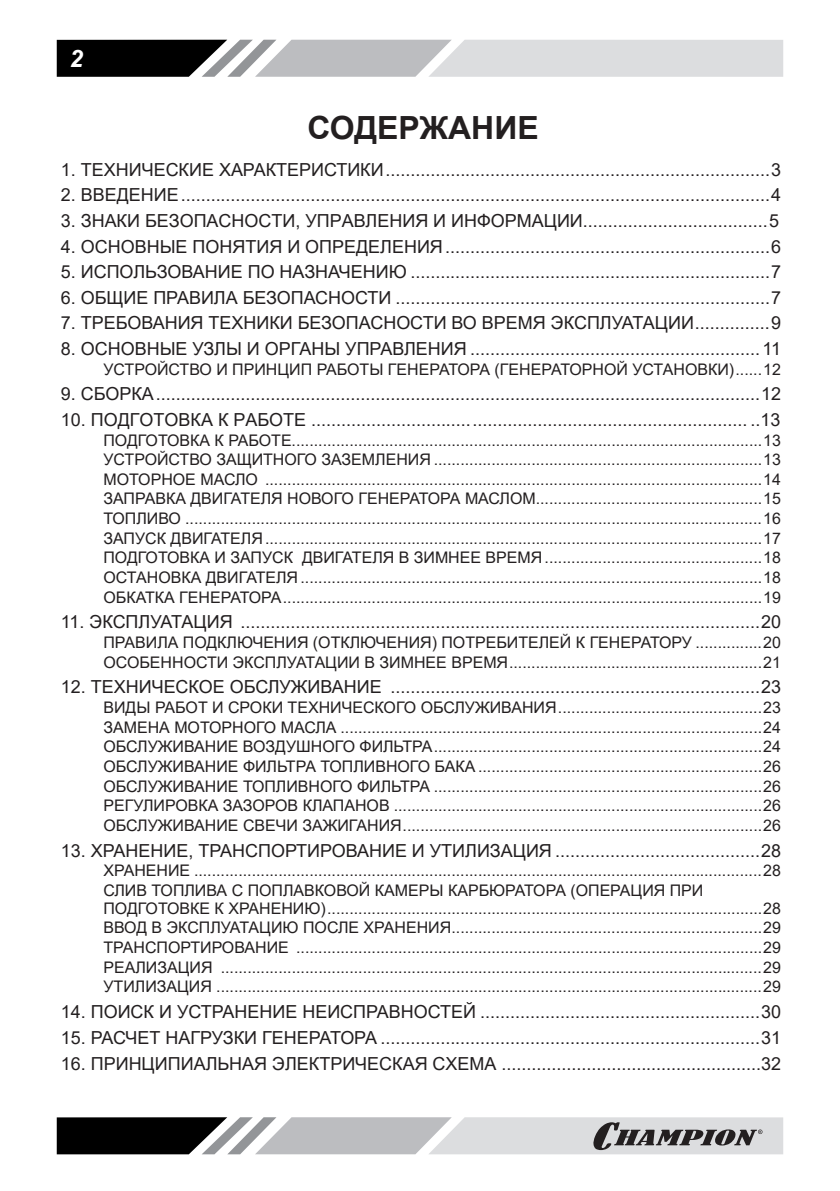
<style>
.page{position:relative;width:840px;height:1191px;background:#fff}
.page>*{position:absolute;margin:0;border:0;box-sizing:border-box;transform-origin:0 0}
.t1{font:700 32px "Arial";color:#231f20}
.t2{font:italic 700 24px "Arial";color:#fff}
.t3{font:18px "Arial";color:#231f20}
.t4{font:16px/19.6px "Arial";color:#231f20;text-align:justify}
</style>
<div class="page">
<svg style="left:57px;top:40px;width:725px;height:37px"></svg>
<svg style="left:57px;top:1117px;width:725px;height:37px"></svg>
<h2 class="t2" style="left:70px;top:43px;width:19px">22</h2>
<h1 class="t1" style="left:307px;top:105px;width:232px">СОДЕРЖАНИЕ</h1>
<p class="t3" style="left:61px;top:157px;width:721px">1. ТЕХНИЧЕСКИЕ ХАРАКТЕРИСТИКИ.............................................................................3</p>
<p class="t3" style="left:61px;top:183px;width:721px">2. ВВЕДЕНИЕ......................................................................................................................4</p>
<p class="t3" style="left:61px;top:208px;width:719px">3. ЗНАКИ БЕЗОПАСНОСТИ, УПРАВЛЕНИЯ И ИНФОРМАЦИИ.....................................5</p>
<p class="t3" style="left:61px;top:234px;width:721px">4. ОСНОВНЫЕ ПОНЯТИЯ И ОПРЕДЕЛЕНИЯ.................................................................6</p>
<p class="t3" style="left:61px;top:259px;width:721px">5. ИСПОЛЬЗОВАНИЕ ПО НАЗНАЧЕНИЮ ........................................................................7</p>
<p class="t3" style="left:61px;top:285px;width:721px">6. ОБЩИЕ ПРАВИЛА БЕЗОПАСНОСТИ ...........................................................................7</p>
<p class="t3" style="left:61px;top:311px;width:721px">7. ТРЕБОВАНИЯ ТЕХНИКИ БЕЗОПАСНОСТИ ВО ВРЕМЯ ЭКСПЛУАТАЦИИ...............9</p>
<p class="t3" style="left:61px;top:336px;width:721px">8. ОСНОВНЫЕ УЗЛЫ И ОРГАНЫ УПРАВЛЕНИЯ ..........................................................11</p>
<p class="t4" style="left:103px;top:359px;width:678px">УСТРОЙСТВО И ПРИНЦИП РАБОТЫ ГЕНЕРАТОРА (ГЕНЕРАТОРНОЙ УСТАНОВКИ)......12</p>
<p class="t3" style="left:61px;top:381px;width:721px">9. СБОРКА.........................................................................................................................12</p>
<p class="t3" style="left:61px;top:407px;width:720px">10. ПОДГОТОВКА К РАБОТЕ ....................................................................................... ..13</p>
<p class="t4" style="left:103px;top:430px;width:678px">ПОДГОТОВКА К РАБОТЕ..........................................................................................................13<br>УСТРОЙСТВО ЗАЩИТНОГО ЗАЗЕМЛЕНИЯ ..........................................................................13<br>МОТОРНОЕ МАСЛО ................................................................................................................14<br>ЗАПРАВКА ДВИГАТЕЛЯ НОВОГО ГЕНЕРАТОРА МАСЛОМ...................................................15<br>ТОПЛИВО ..................................................................................................................................16<br>ЗАПУСК ДВИГАТЕЛЯ................................................................................................................17<br>ПОДГОТОВКА И ЗАПУСК ДВИГАТЕЛЯ В ЗИМНЕЕ ВРЕМЯ.................................................18<br>ОСТАНОВКА ДВИГАТЕЛЯ ........................................................................................................18<br>ОБКАТКА ГЕНЕРАТОРА............................................................................................................19</p>
<p class="t3" style="left:61px;top:609px;width:721px">11. ЭКСПЛУАТАЦИЯ ........................................................................................................20</p>
<p class="t4" style="left:103px;top:632px;width:678px">ПРАВИЛА ПОДКЛЮЧЕНИЯ (ОТКЛЮЧЕНИЯ) ПОТРЕБИТЕЛЕЙ К ГЕНЕРАТОРУ ...............20<br>ОСОБЕННОСТИ ЭКСПЛУАТАЦИИ В ЗИМНЕЕ ВРЕМЯ.........................................................21</p>
<p class="t3" style="left:61px;top:674px;width:721px">12. ТЕХНИЧЕСКОЕ ОБСЛУЖИВАНИЕ ..........................................................................23</p>
<p class="t4" style="left:103px;top:697px;width:678px">ВИДЫ РАБОТ И СРОКИ ТЕХНИЧЕСКОГО ОБСЛУЖИВАНИЯ..............................................23<br>ЗАМЕНА МОТОРНОГО МАСЛА ...............................................................................................24<br>ОБСЛУЖИВАНИЕ ВОЗДУШНОГО ФИЛЬТРА..........................................................................24<br>ОБСЛУЖИВАНИЕ ФИЛЬТРА ТОПЛИВНОГО БАКА ................................................................26<br>ОБСЛУЖИВАНИЕ ТОПЛИВНОГО ФИЛЬТРА ..........................................................................26<br>РЕГУЛИРОВКА ЗАЗОРОВ КЛАПАНОВ ...................................................................................26<br>ОБСЛУЖИВАНИЕ СВЕЧИ ЗАЖИГАНИЯ.................................................................................26</p>
<p class="t3" style="left:61px;top:837px;width:721px">13. ХРАНЕНИЕ, ТРАНСПОРТИРОВАНИЕ И УТИЛИЗАЦИЯ .........................................28</p>
<p class="t4" style="left:103px;top:860px;width:678px">ХРАНЕНИЕ ................................................................................................................................28<br>СЛИВ ТОПЛИВА С ПОПЛАВКОВОЙ КАМЕРЫ КАРБЮРАТОРА (ОПЕРАЦИЯ ПРИ</p>
<p class="t4" style="left:103px;top:898px;width:678px">ПОДГОТОВКЕ К ХРАНЕНИЮ)..................................................................................................28<br>ВВОД В ЭКСПЛУАТАЦИЮ ПОСЛЕ ХРАНЕНИЯ......................................................................29<br>ТРАНСПОРТИРОВАНИЕ .........................................................................................................29<br>РЕАЛИЗАЦИЯ ..........................................................................................................................29<br>УТИЛИЗАЦИЯ ...........................................................................................................................29</p>
<p class="t3" style="left:61px;top:999px;width:721px">14. ПОИСК И УСТРАНЕНИЕ НЕИСПРАВНОСТЕЙ ........................................................30</p>
<p class="t3" style="left:61px;top:1025px;width:721px">15. РАСЧЕТ НАГРУЗКИ ГЕНЕРАТОРА ............................................................................31</p>
<p class="t3" style="left:61px;top:1050px;width:721px">16. ПРИНЦИПИАЛЬНАЯ ЭЛЕКТРИЧЕСКАЯ СХЕМА ....................................................32</p>
</div>
